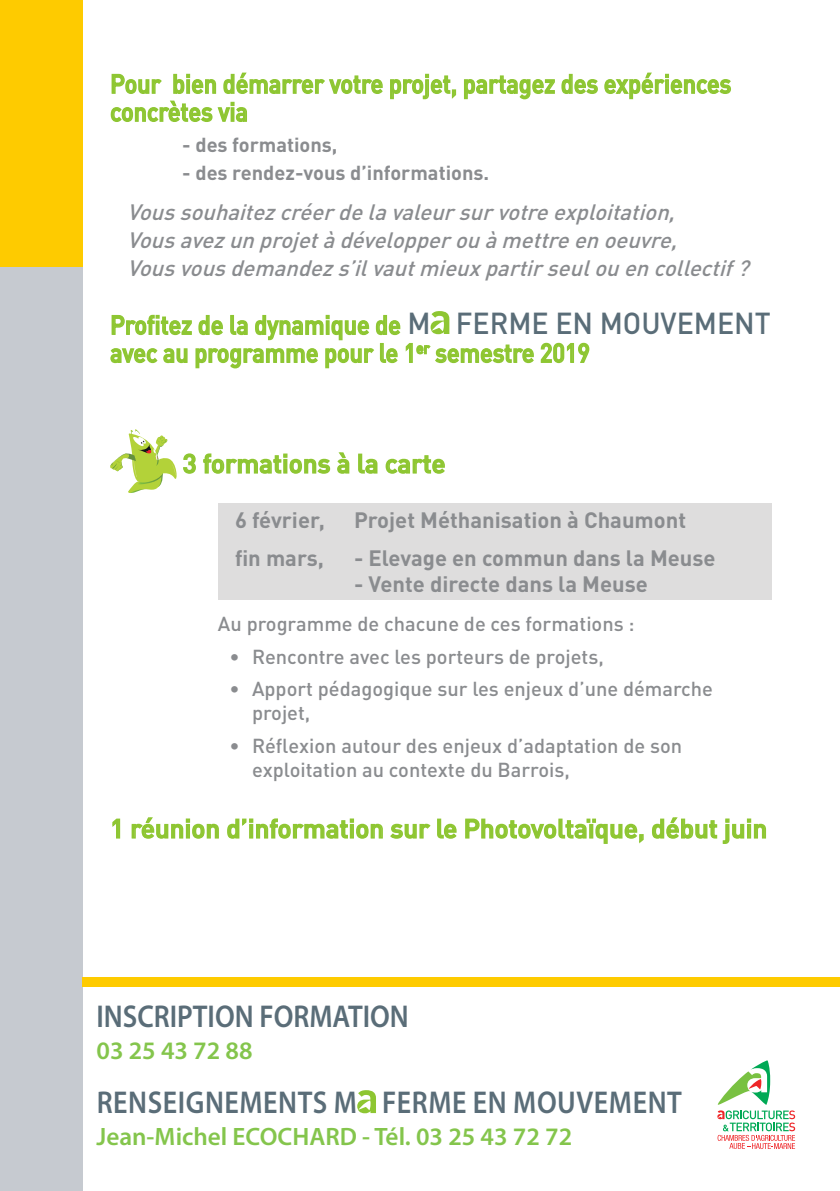
<style>
.page{position:relative;width:840px;height:1191px;background:#fff}
.page>*{position:absolute;margin:0;border:0;box-sizing:border-box;transform-origin:0 0}
.t1{font:600 31.6px "Myriad Pro";letter-spacing:.02em;color:#5a6d78;scale:.88 1}
.t2{font:600 31.6px "Myriad Pro";color:#5a6d78;scale:.88 1}
.t3{font:500 30px "DIN Pro";color:#5a6d78;scale:.95 1}
.t4{font:500 26px/28px "DIN Pro";color:#8ec632;scale:.9 1}
.t5{font:500 26px "DIN Pro";color:#8ec632}
.t6{font:600 25.2px "Myriad Pro";color:#84c54c}
.t7{font:italic 500 22px/28px "DIN Pro";color:#8a8c8f}
.t8{font:700 22px "DIN Pro";color:#8a8c8f}
.t9{font:500 20px/24px "DIN Pro";color:#8a8c8f}
.t10{font:700 20px "DIN Pro";color:#8a8c8f}
.s1{font-size:30px;color:#5a6d78}
</style>
<div class="page">
<div style="left:0;top:215px;width:82px;height:976px;background:#c6cad0"></div>
<div style="left:0;top:0;width:82px;height:266px;background:#fecb00"></div>
<svg style="left:390px;top:73px;width:67px;height:27px"></svg>
<svg style="left:464px;top:72px;width:267px;height:28px"></svg>
<svg style="left:110px;top:72px;width:273px;height:50px"></svg>
<svg style="left:110px;top:311px;width:479px;height:58px"></svg>
<svg style="left:110px;top:429px;width:86px;height:64px"></svg>
<svg style="left:203px;top:452px;width:147px;height:22px"></svg>
<svg style="left:358px;top:453px;width:20px;height:21px"></svg>
<svg style="left:385px;top:455px;width:60px;height:19px"></svg>
<div style="left:218px;top:503px;width:553px;height:97px;background:#dedddd"></div>
<svg style="left:357px;top:1090px;width:19px;height:23px"></svg>
<div style="left:82px;top:977px;width:757px;height:9px;background:#fecb00"></div>
<svg style="left:718px;top:1060px;width:51px;height:44px"></svg>
<svg style="left:717px;top:1110px;width:77px;height:39px"></svg>
<svg style="left:112px;top:818px;width:9px;height:21px"></svg>
<svg style="left:131px;top:817px;width:88px;height:22px"></svg>
<svg style="left:227px;top:818px;width:156px;height:21px"></svg>
<svg style="left:390px;top:818px;width:67px;height:21px"></svg>
<svg style="left:465px;top:818px;width:179px;height:26px"></svg>
<svg style="left:652px;top:817px;width:114px;height:27px"></svg>
<h3 class="t4" style="left:110px;top:69px;width:691px">Pour bien démarrer votre projet, partagez des expériences concrètes via</h3>
<p class="t10" style="left:182px;top:132px;width:157px">- des formations,</p>
<p class="t10" style="left:182px;top:160px;width:308px">- des rendez-vous d’informations.</p>
<p class="t7" style="left:127px;top:197px;width:629px">Voussouhaitezcréerdelavaleursurvotreexploitation,<br>Vousavezunprojetàdévelopperouàmettreenoeuvre,<br>Vousvousdemandezs’ilvautmieuxpartirseulouencollectif?</p>
<h3 class="t4" style="left:110px;top:310px;width:589px">Profitez de la dynamique de <span class="s1">M Ferme en mouve</span></h3>
<h2 class="t3" style="left:693px;top:303px;width:44px">ment</h2>
<h3 class="t4" style="left:110px;top:338px;width:534px">avec au programme pour le 1<sup>er</sup> semestre 2019</h3>
<h3 class="t5" style="left:183px;top:446px;width:264px">3 formations à la carte</h3>
<p class="t8" style="left:235px;top:505px;width:91px">6 février,</p>
<p class="t8" style="left:354px;top:505px;width:333px">Projet Méthanisation à Chaumont</p>
<p class="t8" style="left:235px;top:543px;width:90px">fin mars,</p>
<p class="t8" style="left:354px;top:543px;width:363px">- Elevage en commun dans la Meuse</p>
<p class="t8" style="left:354px;top:569px;width:295px">- Vente directe dans la Meuse</p>
<p class="t9" style="left:218px;top:611px;width:418px">Au programme de chacune de ces formations :</p>
<p class="t9" style="left:229px;top:643px;width:376px">• Rencontre avec les porteurs de projets,</p>
<p class="t9" style="left:252px;top:676px;width:462px;text-indent:-23px">• Apport pédagogique sur les enjeux d’une démarche projet,</p>
<p class="t9" style="left:252px;top:732px;width:431px;text-indent:-23px">• Réflexion autour des enjeux d’adaptation de son exploitation au contexte du Barrois,</p>
<h3 class="t5" style="left:110px;top:810px;width:658px">1 réunion d’information sur le Photovoltaïque, début juin</h3>
<h1 class="t2" style="left:96px;top:995px;width:356px">INSCRIPTION FORMATION</h1>
<p class="t6" style="left:96px;top:1034px;width:157px">03 25 43 72 88</p>
<h1 class="t1" style="left:97px;top:1082px;width:225px">RENSEIGNEMENTS</h1>
<h1 class="t1" style="left:333px;top:1082px;width:376px">M FERME EN MOUVEMENT</h1>
<p class="t6" style="left:96px;top:1120px;width:477px">JEAN-MICHEL ECOCHARD - TÉL. 03 25 43 72 72</p>
</div>
